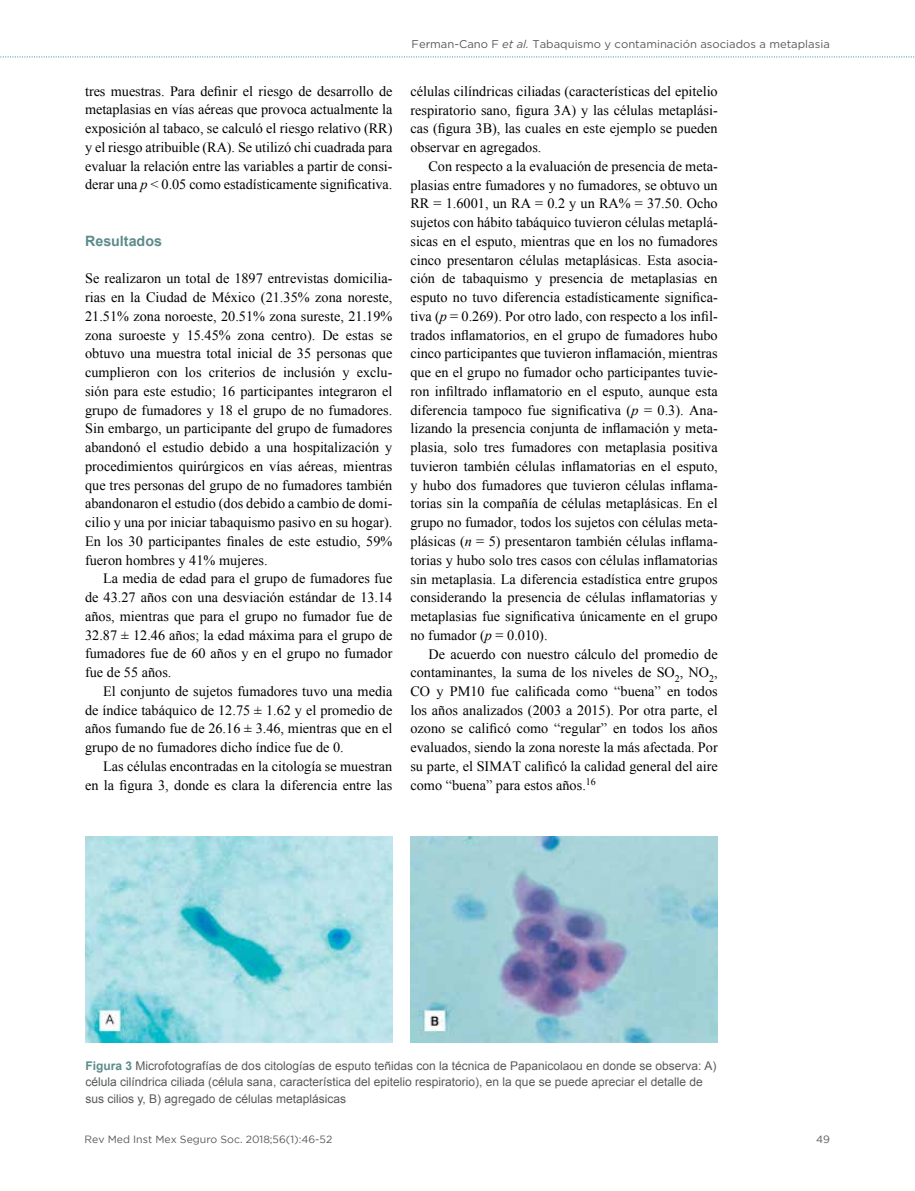
<style>
.page{position:relative;width:915px;height:1191px;background:#fff}
.page>*{position:absolute;margin:0;border:0;box-sizing:border-box;transform-origin:0 0}
.t1{font:14.25px/18.8px "Times New Roman";color:#000;text-align:justify}
.t2{font:700 14.25px "Arial";color:#5d8b8b}
.t3{font:12px/16.5px "Arial";color:#58595b}
.t4{font:11.25px "Gotham";color:#58595b}
.t5{font:10.5px "Gotham";color:#58595b}
.s1{font-style:italic}
.s2{font-weight:700;color:#5d8b8b}
</style>
<div class="page">
<svg style="left:0;top:56px;width:915px;height:1px"></svg>
<img style="left:85px;top:836px;width:307px;height:206px">
<img style="left:410px;top:836px;width:307px;height:206px">
<p class="t1" style="left:85px;top:81px;width:309px">tres muestras. Para definir el riesgo de desarrollo de metaplasias en vías aéreas que provoca actualmente la exposición al tabaco, se calculó el riesgo relativo (RR) y el riesgo atribuible (RA). Se utilizó chi cuadrada para evaluar la relación entre las variables a partir de consi&shy;derar una <span class="s1">p</span> &lt; 0.05 como estadísticamente significativa.</p>
<p class="t2" style="left:85px;top:231px;width:78px">Resultados</p>
<p class="t1" style="left:85px;top:269px;width:309px">Se realizaron un total de 1897 entrevistas domicilia&shy;rias en la Ciudad de México (21.35% zona noreste, 21.51% zona noroeste, 20.51% zona sureste, 21.19% zona suroeste y 15.45% zona centro). De estas se obtuvo una muestra total inicial de 35 personas que cumplieron con los criterios de inclusión y exclu&shy;sión para este estudio; 16 participantes integraron el grupo de fumadores y 18 el grupo de no fumadores.<br>Sin embargo, un participante del grupo de fumadores abandonó el estudio debido a una hospitalización y procedimientos quirúrgicos en vías aéreas, mientras que tres personas del grupo de no fumadores también abandonaron el estudio (dos debido a cambio de domi&shy;cilio y una por iniciar tabaquismo pasivo en su hogar).<br>En los 30 participantes finales de este estudio, 59% fueron hombres y 41% mujeres.</p>
<p class="t1" style="left:85px;top:569px;width:309px;text-indent:18px">La media de edad para el grupo de fumadores fue de 43.27 años con una desviación estándar de 13.14 años, mientras que para el grupo no fumador fue de 32.87 ± 12.46 años; la edad máxima para el grupo de fumadores fue de 60 años y en el grupo no fumador fue de 55 años.</p>
<p class="t1" style="left:85px;top:681px;width:309px;text-indent:18px">El conjunto de sujetos fumadores tuvo una media de índice tabáquico de 12.75 ± 1.62 y el promedio de años fumando fue de 26.16 ± 3.46, mientras que en el grupo de no fumadores dicho índice fue de 0.</p>
<p class="t1" style="left:85px;top:756px;width:309px;text-align:right">Las células encontradas en la citología se muestran<br>en la figura 3, donde es clara la diferencia entre las</p>
<p class="t4" style="left:411px;top:37px;width:419px">Ferman-Cano F <span class="s1">et al.</span> Tabaquismo y contaminación asociados a metaplasia</p>
<p class="t1" style="left:410px;top:81px;width:309px">células cilíndricas ciliadas (características del epitelio respiratorio sano, figura 3A) y las células metaplási&shy;cas (figura 3B), las cuales en este ejemplo se pueden observar en agregados.</p>
<p class="t1" style="left:410px;top:156px;width:309px;text-indent:18px">Con respecto a la evaluación de presencia de meta&shy;plasias entre fumadores y no fumadores, se obtuvo un RR = 1.6001, un RA = 0.2 y un RA% = 37.50. Ocho sujetos con hábito tabáquico tuvieron células metaplá&shy;sicas en el esputo, mientras que en los no fumadores cinco presentaron células metaplásicas. Esta asocia&shy;ción de tabaquismo y presencia de metaplasias en esputo no tuvo diferencia estadísticamente significa&shy;tiva (<span class="s1">p</span> = 0.269). Por otro lado, con respecto a los infil&shy;trados inflamatorios, en el grupo de fumadores hubo cinco participantes que tuvieron inflamación, mientras que en el grupo no fumador ocho participantes tuvie&shy;ron infiltrado inflamatorio en el esputo, aunque esta diferencia tampoco fue significativa (<span class="s1">p</span> = 0.3). Ana&shy;lizando la presencia conjunta de inflamación y meta&shy;plasia, solo tres fumadores con metaplasia positiva tuvieron también células inflamatorias en el esputo, y hubo dos fumadores que tuvieron células inflama&shy;torias sin la compañía de células metaplásicas. En el grupo no fumador, todos los sujetos con células meta&shy;plásicas (<span class="s1">n</span> = 5) presentaron también células inflama&shy;torias y hubo solo tres casos con células inflamatorias sin metaplasia. La diferencia estadística entre grupos considerando la presencia de células inflamatorias y metaplasias fue significativa únicamente en el grupo no fumador (<span class="s1">p</span> = 0.010).</p>
<p class="t1" style="left:410px;top:644px;width:309px;text-indent:18px">De acuerdo con nuestro cálculo del promedio de contaminantes, la suma de los niveles de SO<sub>2</sub>, NO<sub>2</sub>, CO y PM10 fue calificada como “buena” en todos los años analizados (2003 a 2015). Por otra parte, el ozono se calificó como “regular” en todos los años evaluados, siendo la zona noreste la más afectada. Por su parte, el SIMAT calificó la calidad general del aire como “buena” para estos años.<sup>16</sup></p>
<p class="t3" style="left:85px;top:1057px;width:632px"><span class="s2">Figura 3</span> Microfotografías de dos citologías de esputo teñidas con la técnica de Papanicolaou en donde se observa: A) célula cilíndrica ciliada (célula sana, característica del epitelio respiratorio), en la que se puede apreciar el detalle de sus cilios y, B) agregado de células metaplásicas</p>
<p class="t5" style="left:85px;top:1133px;width:249px">Rev Med Inst Mex Seguro Soc. 2018;56(1):46-52</p>
<p class="t5" style="left:815px;top:1133px;width:15px">49</p>
</div>
